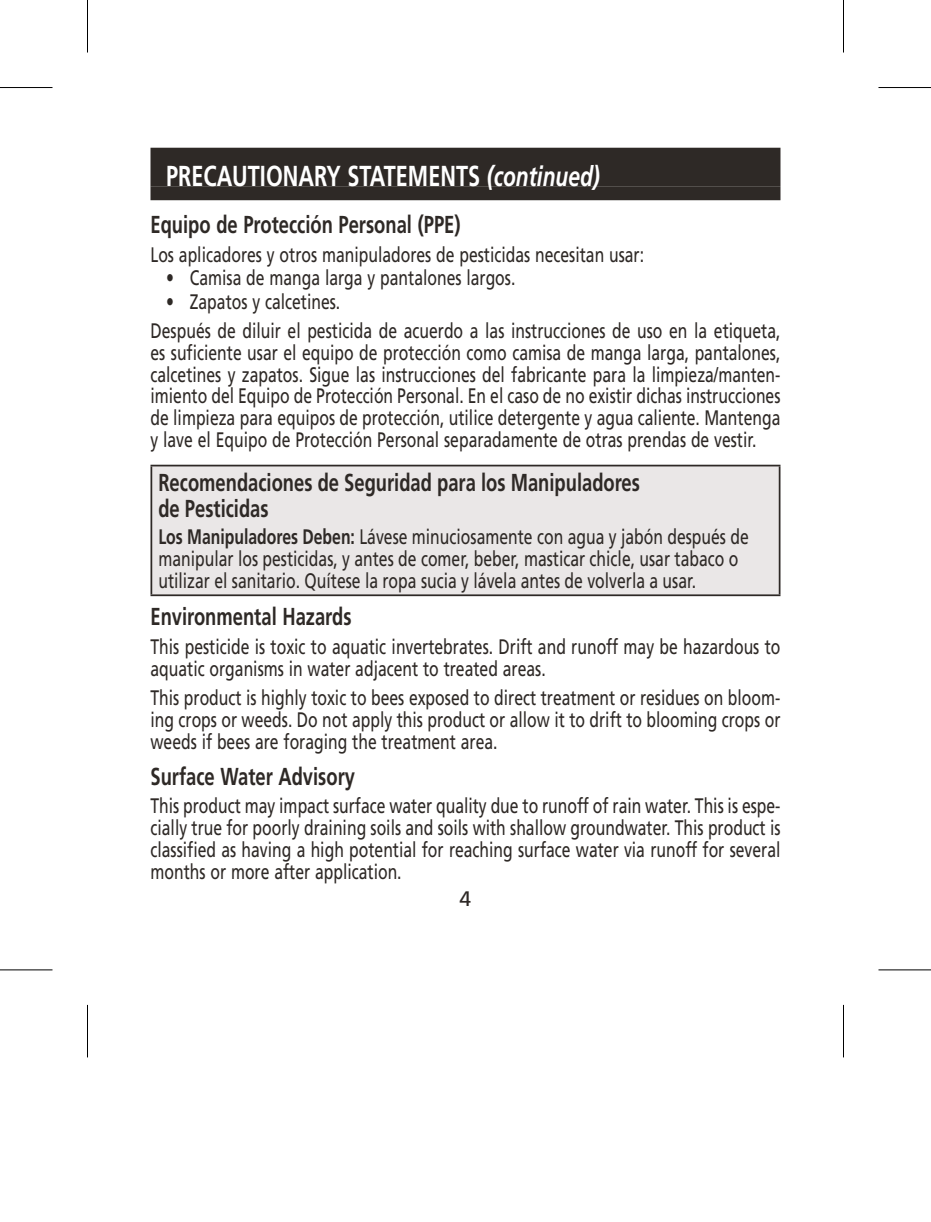
<style>
.page{position:relative;width:931px;height:1222px;background:#fff}
.page>*{position:absolute;margin:0;border:0;box-sizing:border-box;transform-origin:0 0}
.t1{font:700 28.7px "Frutiger LT Std";color:#fff;scale:.75 1}
.t2{font:700 24.5px/26.2px "Frutiger LT Std";color:#2e2926;scale:.75 1}
.t3{font:21px/21.7px "Frutiger LT Std";color:#2e2926;text-align:justify;scale:.75 1}
.t4{font:21px "Frutiger LT Std";color:#2e2926}
.s1{font-style:italic;font-size:28px}
.s2{font-weight:700}
</style>
<div class="page">
<div style="left:150px;top:148px;width:630px;height:38px;background:#2e2926"></div>
<div style="left:150px;top:186px;width:630px;height:14px;background:#2e2926"></div>
<div style="left:151px;top:465px;width:629px;height:130px;background:#eae7e7"></div>
<hr style="left:150px;top:465px;width:630px;height:1px;background:#2e2926">
<hr style="left:150px;top:466px;width:2px;height:128px;background:#2e2926">
<hr style="left:779px;top:466px;width:1px;height:128px;background:#2e2926">
<hr style="left:150px;top:594px;width:630px;height:2px;background:#2e2926">
<svg style="left:0;top:970px;width:52px;height:1px"></svg>
<svg style="left:878px;top:970px;width:53px;height:1px"></svg>
<hr style="left:0;top:87px;width:52px;height:1px;background:#000">
<hr style="left:878px;top:87px;width:53px;height:1px;background:#000">
<hr style="left:0;top:969px;width:52px;height:1px;background:#000">
<hr style="left:878px;top:969px;width:53px;height:1px;background:#000">
<hr style="left:87px;top:0;width:1px;height:52px;background:#000">
<hr style="left:87px;top:1004px;width:1px;height:53px;background:#000">
<hr style="left:843px;top:0;width:1px;height:52px;background:#000">
<hr style="left:843px;top:1004px;width:1px;height:53px;background:#000">
<p class="t1" style="left:166px;top:159px;width:580px">PRECAUTIONARY STATEMENTS <span class="s1">(continued)</span></p>
<p class="t2" style="left:150px;top:211px;width:415px">Equipo de Protección Personal (PPE)</p>
<p class="t3" style="left:150px;top:243px;width:660px">Los aplicadores y otros manipuladores de pesticidas necesitan usar:</p>
<p class="t3" style="left:166px;top:267px;width:467px">• Camisa de manga larga y pantalones largos.</p>
<p class="t3" style="left:166px;top:291px;width:234px">• Zapatos y calcetines.</p>
<p class="t3" style="left:150px;top:320px;width:842px">Después de diluir el pesticida de acuerdo a las instrucciones de uso en la etiqueta, es suficiente usar el equipo de protección como camisa de manga larga, pantalones, calcetines y zapatos. Sigue las instrucciones del fabricante para la limpieza/manten&shy;imiento del Equipo de Protección Personal. En el caso de no existir dichas instrucciones de limpieza para equipos de protección, utilice detergente y agua caliente. Mantenga y lave el Equipo de Protección Personal separadamente de otras prendas de vestir.</p>
<p class="t2" style="left:158px;top:469px;width:644px">Recomendaciones de Seguridad para los Manipuladores de Pesticidas</p>
<p class="t3" style="left:158px;top:526px;width:789px;text-align:left"><span class="s2">Los Manipuladores Deben:</span> Lávese minuciosamente con agua y jabón después de manipular los pesticidas, y antes de comer, beber, masticar chicle, usar tabaco o utilizar el sanitario. Quítese la ropa sucia y lávela antes de volverla a usar.</p>
<p class="t2" style="left:150px;top:603px;width:270px">Environmental Hazards</p>
<p class="t3" style="left:150px;top:636px;width:842px">This pesticide is toxic to aquatic invertebrates. Drift and runoff may be hazardous to aquatic organisms in water adjacent to treated areas.</p>
<p class="t3" style="left:150px;top:686px;width:841px">This product is highly toxic to bees exposed to direct treatment or residues on bloom&shy;ing crops or weeds. Do not apply this product or allow it to drift to blooming crops or weeds if bees are foraging the treatment area.</p>
<p class="t2" style="left:150px;top:763px;width:274px">Surface Water Advisory</p>
<p class="t3" style="left:150px;top:795px;width:842px">This product may impact surface water quality due to runoff of rain water. This is espe&shy;cially true for poorly draining soils and soils with shallow groundwater. This product is classified as having a high potential for reaching surface water via runoff for several months or more after application.</p>
<p class="t4" style="left:460px;top:886px;width:13px">4</p>
</div>
